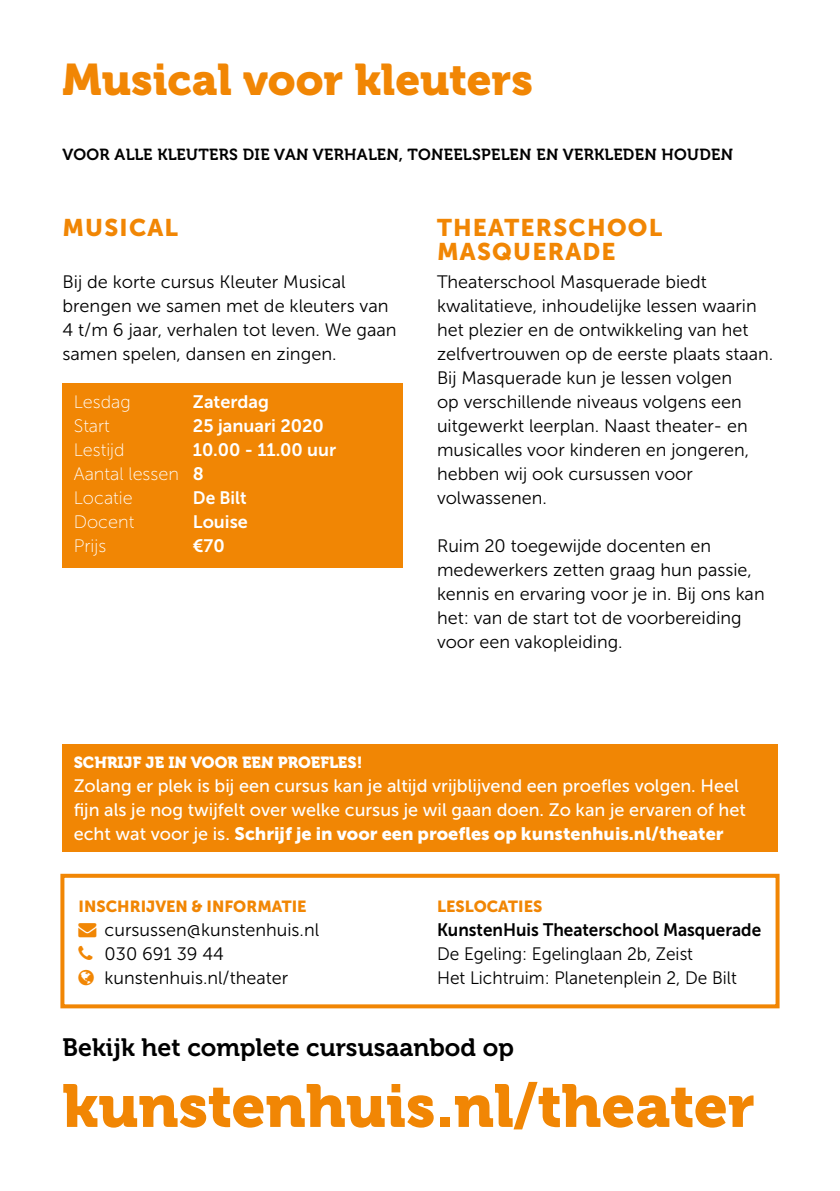
<style>
.page{position:relative;width:840px;height:1191px;background:#fff}
.page>*{position:absolute;margin:0;border:0;box-sizing:border-box;transform-origin:0 0}
.t1{font:60px "Museo 900";color:#f18604}
.t2{font:44px "Museo 900";color:#f18604}
.t3{font:25px "Museo 700";color:#000}
.t4{font:24px/24px "Museo Sans 900";letter-spacing:.05em;color:#f18604}
.t5{font:18px/24px "Museo Sans 300";color:#000}
.t6{font:18px/24px "Museo Sans 500";color:#fff}
.t7{font:18px "Museo Sans 900";color:#fff}
.t8{font:18px/24px "Museo Sans 300";color:#000;scale:.96 1}
.t9{font:18px/24px "Museo Sans 100";color:#fff}
.t10{font:18px "Museo Sans 700";color:#fff}
.t11{font:18px "Museo Sans 700";color:#000;scale:.95 1}
.t12{font:18px "Museo Sans 700";color:#fff;scale:.96 1}
.t13{font:16px "Museo 700";letter-spacing:.02em;color:#000}
.t14{font:16px "Museo Sans 900";color:#f18604}
.t15{font:16px "Museo 900";color:#fff}
.s1{font-family:"Museo Sans 700"}
.s2{font-family:"Museo Sans 500"}
.s3{color:#f18604}
</style>
<div class="page">
<div style="left:60px;top:873px;width:719px;height:135px;border:4px solid #f18604"></div>
<div style="left:62px;top:744px;width:715px;height:107px;background:#f18604"></div>
<div style="left:62px;top:383px;width:341px;height:41px;background:#f18604"></div>
<div style="left:62px;top:407px;width:341px;height:41px;background:#f18604"></div>
<div style="left:62px;top:431px;width:341px;height:41px;background:#f18604"></div>
<div style="left:62px;top:455px;width:341px;height:41px;background:#f18604"></div>
<div style="left:62px;top:479px;width:341px;height:41px;background:#f18604"></div>
<div style="left:62px;top:503px;width:341px;height:41px;background:#f18604"></div>
<div style="left:62px;top:527px;width:341px;height:41px;background:#f18604"></div>
<h2 class="t2" style="left:62px;top:55px;width:472px">Musical voor kleuters</h2>
<p class="t13" style="left:62px;top:146px;width:671px">VOOR ALLE KLEUTERS DIE VAN VERHALEN, TONEELSPELEN EN VERKLEDEN HOUDEN</p>
<h3 class="t4" style="left:62px;top:216px;width:117px">MUSICAL</h3>
<p class="t5" style="left:62px;top:270px;width:335px">Bij de korte cursus Kleuter Musical brengen we samen met de kleuters van 4 t/m 6 jaar, verhalen tot leven. We gaan samen spelen, dansen en zingen.</p>
<p class="t9" style="left:74px;top:390px;width:58px">Lesdag</p>
<p class="t10" style="left:193px;top:392px;width:77px">Zaterdag</p>
<p class="t9" style="left:74px;top:414px;width:38px">Start</p>
<p class="t10" style="left:193px;top:416px;width:132px">25 januari 2020</p>
<p class="t9" style="left:74px;top:438px;width:52px">Lestijd</p>
<p class="t10" style="left:193px;top:440px;width:145px">10.00 - 11.00 uur</p>
<p class="t9" style="left:74px;top:462px;width:132px">Aantal lessen <span class="s1">8<br></span>Locatie</p>
<p class="t12" style="left:193px;top:488px;width:57px">De Bilt</p>
<p class="t9" style="left:74px;top:510px;width:62px">Docent</p>
<p class="t10" style="left:193px;top:512px;width:56px">Louise</p>
<p class="t9" style="left:74px;top:534px;width:34px">Prijs</p>
<p class="t10" style="left:193px;top:536px;width:33px">€70</p>
<h3 class="t4" style="left:437px;top:216px;width:226px">THEATERSCHOOL<br>MASQUERADE</h3>
<p class="t5" style="left:437px;top:270px;width:337px">Theaterschool Masquerade biedt kwalitatieve, inhoudelijke lessen waarin het plezier en de ontwikkeling van het zelfvertrouwen op de eerste plaats staan.<br>Bij Masquerade kun je lessen volgen<br>op verschillende niveaus volgens een uitgewerkt leerplan. Naast theater- en musicalles voor kinderen en jongeren, hebben wij ook cursussen voor volwassenen.</p>
<p class="t5" style="left:437px;top:534px;width:329px">Ruim 20 toegewijde docenten en medewerkers zetten graag hun passie, kennis en ervaring voor je in. Bij ons kan het: van de start tot de voorbereiding voor een vakopleiding.</p>
<p class="t15" style="left:74px;top:753px;width:290px">SCHRIJF JE IN VOOR EEN PROEFLES!</p>
<p class="t6" style="left:74px;top:774px;width:673px">Zolang er plek is bij een cursus kan je altijd vrijblijvend een proefles volgen. Heel fijn als je nog twijfelt over welke cursus je wil gaan doen. Zo kan je ervaren of het</p>
<p class="t7" style="left:74px;top:823px;width:651px"><span class="s2">echt wat voor je is.</span> Schrijf je in voor een proefles op kunstenhuis.nl/theater</p>
<p class="t14" style="left:79px;top:897px;width:229px">INSCHRIJVEN &amp; INFORMATIE</p>
<p class="t5" style="left:105px;top:918px;width:216px;text-indent:-26px"><span class="s3">→</span> cursussen@kunstenhuis.nl<br>030 691 39 44 kunstenhuis.nl/theater</p>
<p class="t14" style="left:437px;top:897px;width:107px">LESLOCATIES</p>
<p class="t11" style="left:437px;top:920px;width:342px">KunstenHuis Theaterschool Masquerade</p>
<p class="t8" style="left:437px;top:942px;width:314px">De Egeling: Egelinglaan 2b, Zeist<br>Het Lichtruim: Planetenplein 2, De Bilt</p>
<h3 class="t3" style="left:62px;top:1033px;width:452px">Bekijk het complete cursusaanbod op</h3>
<h1 class="t1" style="left:62px;top:1071px;width:693px">kunstenhuis.nl/theater</h1>
</div>
